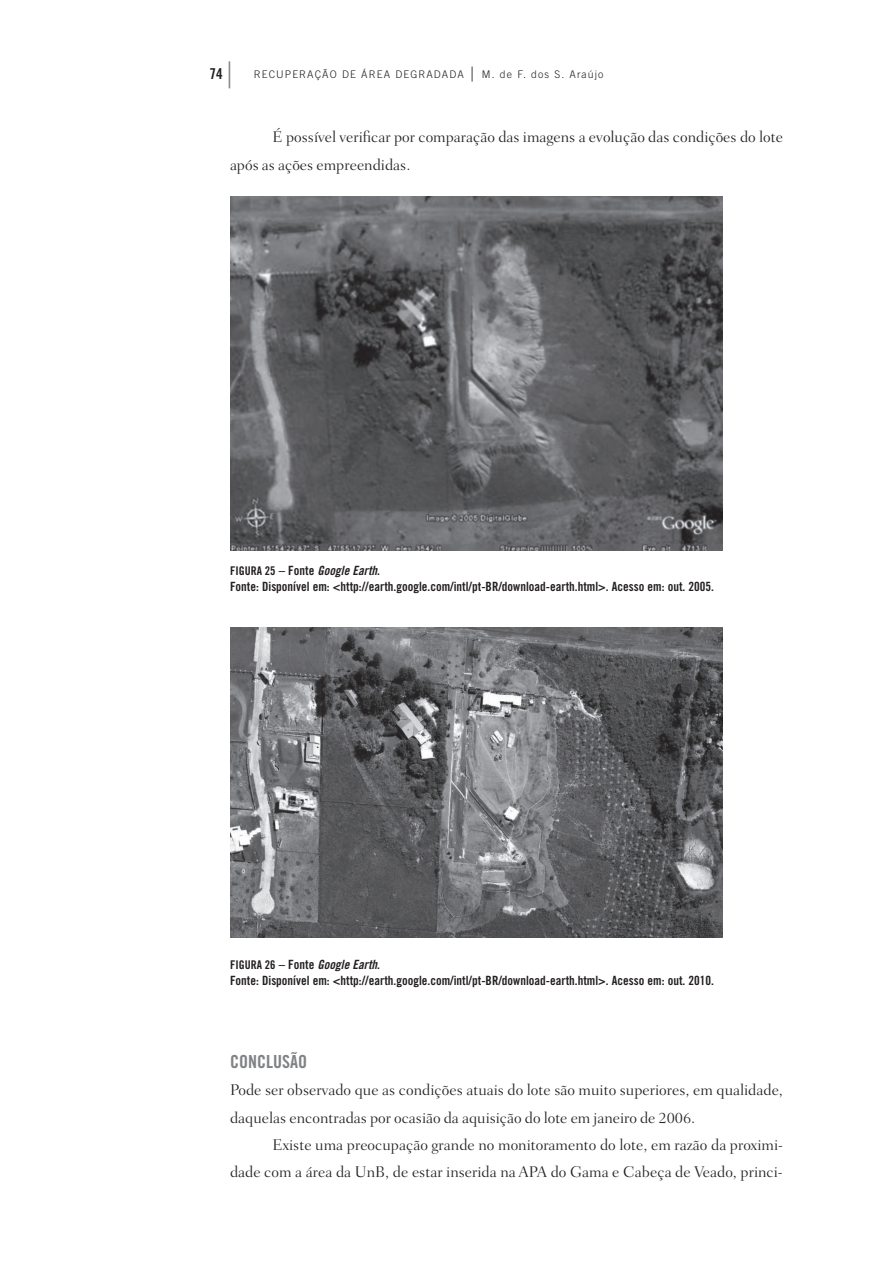
<style>
.page{position:relative;width:892px;height:1262px;background:#fff}
.page>*{position:absolute;margin:0;border:0;box-sizing:border-box;transform-origin:0 0}
.t1{font:18px "Trade Gothic Bold Cond Twenty";color:#808285}
.t2{font:300 15.75px/27.3px "Fairfield LH";color:#231f20}
.t3{font:15px "Trade Gothic Bold Cond Twenty";color:#231f20}
.t4{font:12.75px "Trade Gothic Bold Cond Twenty";color:#231f20}
.t5{font:12.75px "Trade Gothic Bold Cond Twenty Obl";color:#231f20}
.t6{font:12px "Trade Gothic Bold Cond Twenty";color:#231f20}
.t7{font:300 10.5px "Trade Gothic";letter-spacing:.1em;color:#231f20}
.s1{font-family:"Apple Garamond";font-weight:300;font-size:27px;color:#808285}
.s2{font-family:"Apple Garamond";font-size:15px}
.s3{font-family:"Trade Gothic Bold Cond Twenty";font-size:12px}
.s4{font-family:"Trade Gothic Bold Cond Twenty"}
</style>
<div class="page">
<img style="left:230px;top:197px;width:492px;height:353px">
<img style="left:230px;top:627px;width:492px;height:311px">
<p class="t3" style="left:209px;top:64px;width:28px">74<span class="s1">|</span></p>
<p class="t7" style="left:254px;top:68px;width:16px">RECU</p>
<p class="t7" style="left:285px;top:68px;width:16px">PERA</p>
<p class="t7" style="left:315px;top:68px;width:62px">ÇÃO DE ÁREA</p>
<p class="t7" style="left:395px;top:68px;width:32px">DEGRADADA</p>
<p class="t7" style="left:468px;top:68px;width:136px"><span class="s2">|</span> M. DE F. DOS S. ARAÚJO</p>
<p class="t2" style="left:230px;top:124px;width:554px;text-indent:43px">É possível verificar por comparação das imagens a evolução das condições do lote após as ações empreendidas.</p>
<p class="t6" style="left:230px;top:563px;width:12px">Figura</p>
<p class="t5" style="left:265px;top:563px;width:117px"><span class="s3">25</span> <span class="s4">– Fonte</span> Google Earth<span class="s4">.</span></p>
<p class="t4" style="left:230px;top:578px;width:485px">Fonte: Disponível em: &lt;http://earth.google.com/intl/pt‑BR/download‑earth.html&gt;. Acesso em: out. 2005.</p>
<p class="t6" style="left:230px;top:957px;width:12px">Figura</p>
<p class="t5" style="left:265px;top:957px;width:117px"><span class="s3">26</span> <span class="s4">– Fonte</span> Google Earth<span class="s4">.</span></p>
<p class="t4" style="left:230px;top:972px;width:485px">Fonte: Disponível em: &lt;http://earth.google.com/intl/pt‑BR/download‑earth.html&gt;. Acesso em: out. 2010.</p>
<p class="t1" style="left:230px;top:1051px;width:19px">Conclusão</p>
<p class="t2" style="left:230px;top:1076px;width:554px">Pode ser observado que as condições atuais do lote são muito superiores, em qualidade, daquelas encontradas por ocasião da aquisição do lote em janeiro de 2006.</p>
<p class="t2" style="left:230px;top:1131px;width:554px;text-align:right">Existe uma preocupação grande no monitoramento do lote, em razão da proximi‑<br>dade com a área da UnB, de estar inserida na APA do Gama e Cabeça de Veado, princi‑</p>
</div>
